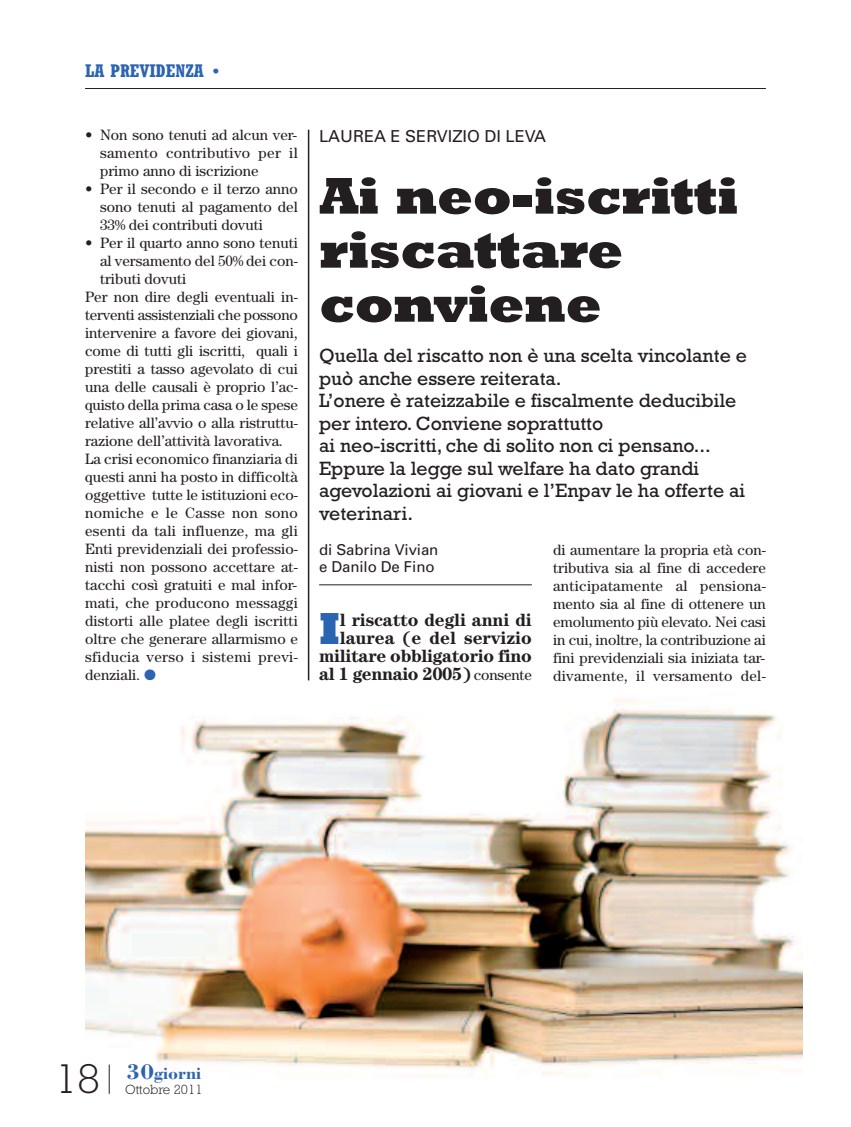
<style>
.page{position:relative;width:851px;height:1127px;background:#fff}
.page>*{position:absolute;margin:0;border:0;box-sizing:border-box;transform-origin:0 0}
.t1{font:800 52.5px/54px "Rockwell";letter-spacing:-.015em;color:#231f20}
.t2{font:800 45.6px "Rockwell";color:#2b64b0}
.t3{font:300 42.15px "Rockwell";color:#231f20}
.t4{font:19.5px/22.5px "Rockwell";color:#231f20}
.t5{font:700 18px/18px "Century";letter-spacing:-.015em;color:#231f20;text-align:right}
.t6{font:700 condensed 18px "Rockwell";color:#2b64b0}
.t7{font:700 18px "Bodoni";color:#2b64b0}
.t8{font:16.5px "Univers";color:#231f20}
.t9{font:15px/18px "Century";color:#231f20;text-align:justify}
.t10{font:15px "Century";letter-spacing:.025em;color:#231f20}
.t11{font:15px/16.5px "Univers";letter-spacing:-.005em;color:#231f20}
.t12{font:15px "Century";letter-spacing:.02em;color:#231f20}
.t13{font:300 13.5px "Rockwell";color:#231f20}
.s1{color:#2b64b0}
.s2{font-weight:400;font-size:15px}
.s3{font-size:22.5px}
</style>
<div class="page">
<img style="left:85px;top:700px;width:717px;height:387px">
<hr style="left:85px;top:88px;width:680px;height:1px;background:#231f20">
<hr style="left:319px;top:584px;width:212px;height:1px;background:#231f20">
<hr style="left:109px;top:1064px;width:1px;height:30px;background:#231f20">
<hr style="left:308px;top:130px;width:1px;height:550px;background:#231f20">
<p class="t6" style="left:85px;top:64px;width:135px">LA PREVIDENZA •</p>
<p class="t9" style="left:100px;top:127px;width:199px;text-indent:-15px">• Non sono tenuti ad alcun ver&shy;samento contributivo per il primo anno di iscrizione</p>
<p class="t9" style="left:100px;top:181px;width:199px;text-indent:-15px">• Per il secondo e il terzo anno sono tenuti al pagamento del 33% dei contributi dovuti</p>
<p class="t9" style="left:85px;top:235px;width:214px">• Per il quarto anno sono tenuti</p>
<p class="t9" style="left:100px;top:253px;width:199px">al versamento del 50% dei con-</p>
<p class="t9" style="left:100px;top:271px;width:88px">tributi dovuti</p>
<p class="t9" style="left:85px;top:289px;width:214px">Per non dire degli eventuali in-</p>
<p class="t9" style="left:85px;top:307px;width:214px">terventi assistenziali che possono</p>
<p class="t9" style="left:85px;top:325px;width:214px">intervenire a favore dei giovani,</p>
<p class="t9" style="left:85px;top:343px;width:214px">come di tutti gli iscritti, quali i</p>
<p class="t9" style="left:85px;top:361px;width:214px">prestiti a tasso agevolato di cui</p>
<p class="t9" style="left:85px;top:379px;width:214px">una delle causali è proprio l’ac-</p>
<p class="t9" style="left:85px;top:397px;width:214px">quisto della prima casa o le spese</p>
<p class="t9" style="left:85px;top:415px;width:214px">relative all’avvio o alla ristruttu-</p>
<p class="t9" style="left:85px;top:433px;width:199px">razione dell’attività lavorativa.</p>
<p class="t9" style="left:85px;top:451px;width:214px">La crisi economico finanziaria di</p>
<p class="t9" style="left:85px;top:469px;width:214px">questi anni ha posto in difficoltà</p>
<p class="t9" style="left:85px;top:487px;width:214px">oggettive tutte le istituzioni eco-</p>
<p class="t10" style="left:85px;top:508px;width:214px">nomiche e le Casse non sono</p>
<p class="t9" style="left:85px;top:523px;width:214px">esenti da tali influenze, ma gli</p>
<p class="t9" style="left:85px;top:541px;width:214px">Enti previdenziali dei professio-</p>
<p class="t9" style="left:85px;top:559px;width:214px">nisti non possono accettare at-</p>
<p class="t9" style="left:85px;top:577px;width:213px">tacchi così gratuiti e mal infor-</p>
<p class="t12" style="left:85px;top:598px;width:214px">mati, che producono messaggi</p>
<p class="t9" style="left:85px;top:613px;width:214px">distorti alle platee degli iscritti</p>
<p class="t9" style="left:85px;top:631px;width:214px">oltre che generare allarmismo e</p>
<p class="t10" style="left:85px;top:652px;width:214px">sfiducia verso i sistemi previ-</p>
<p class="t9" style="left:85px;top:667px;width:72px">denziali. <span class="s1">●</span></p>
<p class="t8" style="left:319px;top:130px;width:228px">LAUREA E SERVIZIO DI LEVA</p>
<h1 class="t1" style="left:319px;top:174px;width:421px">Ai neo-iscritti riscattare conviene</h1>
<p class="t4" style="left:319px;top:346px;width:429px">Quella del riscatto non è una scelta vincolante e può anche essere reiterata.<br>L’onere è rateizzabile e fiscalmente deducibile per intero. Conviene soprattutto<br>ai neo-iscritti, che di solito non ci pensano...<br>Eppure la legge sul welfare ha dato grandi agevolazioni ai giovani e l’Enpav le ha offerte ai veterinari.</p>
<p class="t11" style="left:319px;top:543px;width:121px">di Sabrina Vivian e Danilo De Fino</p>
<h2 class="t2" style="left:319px;top:613px;width:22px">I</h2>
<p class="t5" style="left:319px;top:613px;width:214px">l riscatto degli anni di laurea (e del servizio militare obbligatorio fino al 1 gennaio 2005) <span class="s2">consente</span></p>
<p class="t9" style="left:553px;top:542px;width:214px">di aumentare la propria età con&shy;tributiva sia al fine di accedere anticipatamente al pensiona&shy;mento sia al fine di ottenere un emolumento più elevato. Nei casi in cui, inoltre, la contribuzione ai fini previdenziali sia iniziata tar&shy;divamente, il versamento del-</p>
<h3 class="t3" style="left:55px;top:1064px;width:46px">18</h3>
<p class="t7" style="left:127px;top:1062px;width:76px"><span class="s3">30</span>giorni</p>
<p class="t13" style="left:125px;top:1084px;width:79px">Ottobre 2011</p>
</div>
